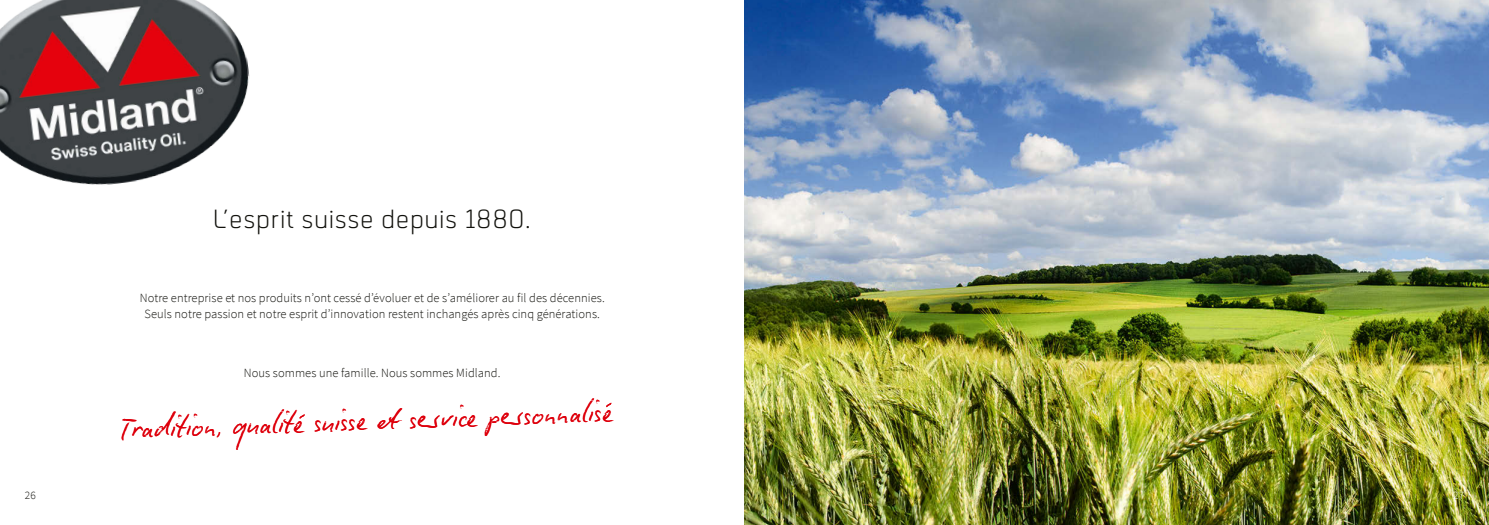
<style>
.page{position:relative;width:1489px;height:525px;background:#fff}
.page>*{position:absolute;margin:0;border:0;box-sizing:border-box;transform-origin:0 0}
.t1{font:31.25px "Biro Script Reduced Regular 2";color:#de000c;scale:.95 1}
.t2{font:300 27.5px "Neustadt";letter-spacing:.02em;color:#12120d}
.t3{font:300 12.5px/16.2px "Source Sans Pro";letter-spacing:.005em;color:#12120d;text-align:center}
.t4{font:300 11.25px "Source Sans Pro";color:#12120d}
.t5{font:300 11.25px "Source Sans Pro";color:#fff}
.s1{font-family:"Journal"}
</style>
<div class="page">
<img style="left:744px;top:0;width:744px;height:524px">
<img style="left:0;top:0;width:250px;height:185px">
<svg style="left:299px;top:414px;width:6px;height:4px"></svg>
<svg style="left:606px;top:402px;width:5px;height:5px"></svg>
<h2 class="t2" style="left:213px;top:204px;width:319px">L’esprit suisse depuis 1880.</h2>
<p class="t3" style="left:140px;top:289px;width:466px">Notre entreprise et nos produits n’ont cessé d’évoluer et de s’améliorer au fil des décennies.<br>Seuls notre passion et notre esprit d’innovation restent inchangés après cinq générations.</p>
<p class="t3" style="left:244px;top:364px;width:258px">Nous sommes une famille. Nous sommes Midland.</p>
<h1 class="t1" style="left:119px;top:408px;width:520px;rotate:-2deg">Tradition<span class="s1">,</span> qualite suisse et ser vice per sonnalise</h1>
<p class="t4" style="left:25px;top:488px;width:12px">26</p>
<p class="t5" style="left:1452px;top:488px;width:12px">27</p>
</div>
